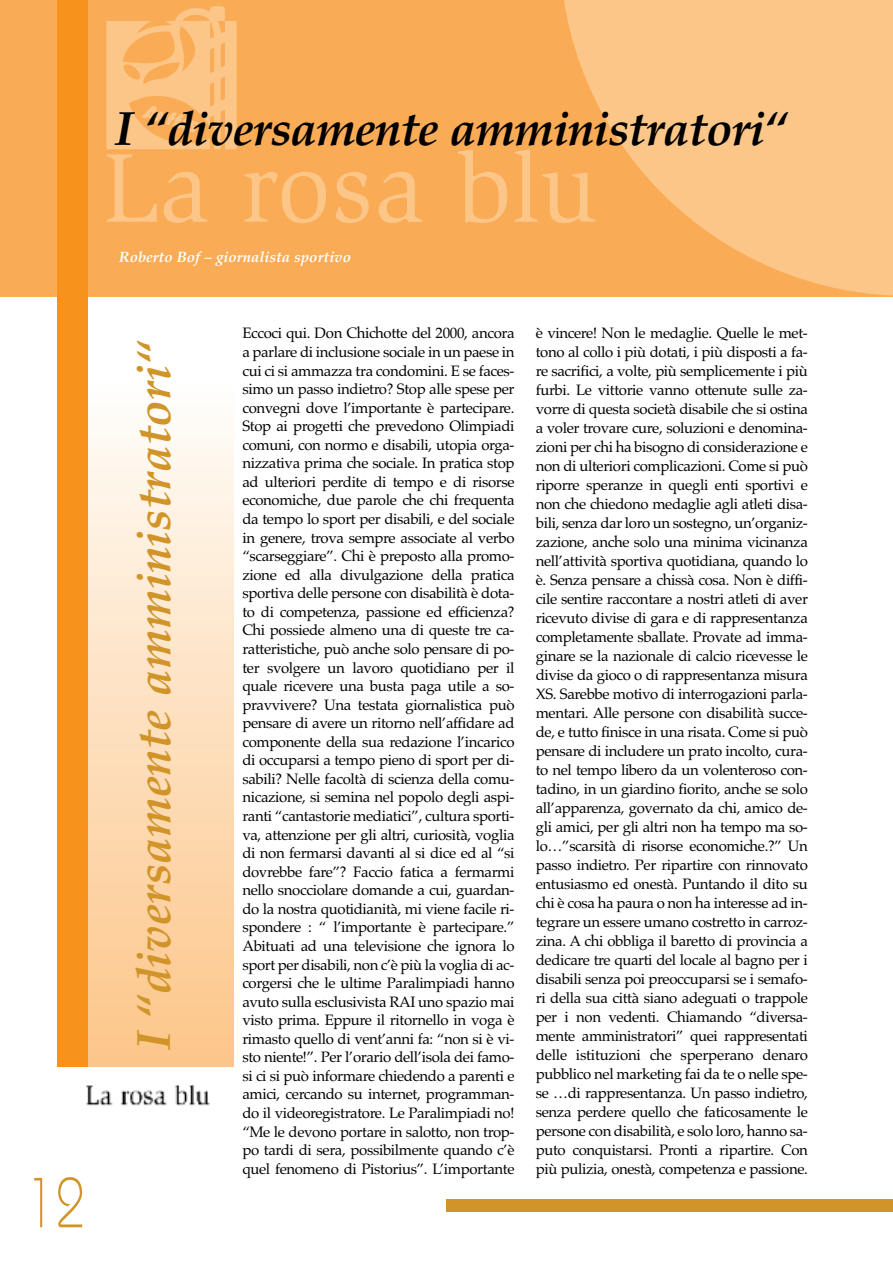
<style>
.page{position:relative;width:893px;height:1263px;background:#fff}
.page>*{position:absolute;margin:0;border:0;box-sizing:border-box;transform-origin:0 0}
.t1{font:300 70.5px "Bauhaus";color:#d19429;scale:.75 1}
.t2{font:italic 700 48px "Palatino";letter-spacing:-.025em;color:#000}
.t3{font:italic 700 48px "Palatino";color:#d19429}
.t4{font:15px/18.6px "Palatino";letter-spacing:-.025em;color:#000;text-align:justify}
.t5{font:italic 700 15px "Palatino";color:#fff}
</style>
<div class="page">
<div style="left:0;top:0;width:893px;height:297px;background:#faab55"></div>
<svg style="left:244px;top:171px;width:82px;height:52px"></svg>
<svg style="left:335px;top:171px;width:87px;height:52px"></svg>
<svg style="left:458px;top:149px;width:102px;height:74px"></svg>
<div style="left:88px;top:376px;width:145px;height:691px;background:linear-gradient(to bottom,#fefdfb,#fdc487)"></div>
<div style="left:57px;top:0;width:31px;height:1067px;background:#f7931d"></div>
<svg style="left:560px;top:0;width:333px;height:296px;fill:#fdc689"></svg>
<svg style="left:106px;top:6px;width:131px;height:217px"></svg>
<img style="left:86px;top:1084px;width:125px;height:21px">
<div style="left:446px;top:1199px;width:447px;height:13px;background:#d19429"></div>
<h2 class="t2" style="left:115px;top:101px;width:674px">I “diversamente amministratori“</h2>
<h1 class="t1" style="left:26px;top:1178px;width:80px">12</h1>
<p class="t5" style="left:119px;top:248px;width:234px">Roberto Bof – giornalista sportivo</p>
<h2 class="t3" style="left:126px;top:1050px;width:711px;rotate:-90deg">I “diversamente amministratori“</h2>
<p class="t4" style="left:242px;top:324px;width:274px">Eccoci qui. Don Chichotte del 2000, ancora a parlare di inclusione sociale in un paese in cui ci si ammazza tra condomini. E se faces&shy;simo un passo indietro? Stop alle spese per convegni dove l’importante è partecipare.<br>Stop ai progetti che prevedono Olimpiadi comuni, con normo e disabili, utopia orga&shy;nizzativa prima che sociale. In pratica stop ad ulteriori perdite di tempo e di risorse economiche, due parole che chi frequenta da tempo lo sport per disabili, e del sociale in genere, trova sempre associate al verbo “scarseggiare”. Chi è preposto alla promo&shy;zione ed alla divulgazione della pratica sportiva delle persone con disabilità è dota&shy;to di competenza, passione ed efficienza?<br>Chi possiede almeno una di queste tre ca&shy;ratteristiche, può anche solo pensare di po&shy;ter svolgere un lavoro quotidiano per il quale ricevere una busta paga utile a so&shy;pravvivere? Una testata giornalistica può pensare di avere un ritorno nell’affidare ad componente della sua redazione l’incarico di occuparsi a tempo pieno di sport per di&shy;sabili? Nelle facoltà di scienza della comu&shy;nicazione, si semina nel popolo degli aspi&shy;ranti “cantastorie mediatici”, cultura sporti&shy;va, attenzione per gli altri, curiosità, voglia di non fermarsi davanti al si dice ed al “si dovrebbe fare”? Faccio fatica a fermarmi nello snocciolare domande a cui, guardan&shy;do la nostra quotidianità, mi viene facile ri&shy;spondere : “ l’importante è partecipare.” Abituati ad una televisione che ignora lo sport per disabili, non c’è più la voglia di ac&shy;corgersi che le ultime Paralimpiadi hanno avuto sulla esclusivista RAI uno spazio mai visto prima. Eppure il ritornello in voga è rimasto quello di vent’anni fa: “non si è vi&shy;sto niente!”. Per l’orario dell’isola dei famo&shy;si ci si può informare chiedendo a parenti e amici, cercando su internet, programman&shy;do il videoregistratore. Le Paralimpiadi no! “Me le devono portare in salotto, non trop&shy;po tardi di sera, possibilmente quando c’è quel fenomeno di Pistorius”. L’importante</p>
<p class="t4" style="left:536px;top:324px;width:274px;line-height:19px">è vincere! Non le medaglie. Quelle le met&shy;tono al collo i più dotati, i più disposti a fa&shy;re sacrifici, a volte, più semplicemente i più furbi. Le vittorie vanno ottenute sulle za&shy;vorre di questa società disabile che si ostina a voler trovare cure, soluzioni e denomina&shy;zioni per chi ha bisogno di considerazione e non di ulteriori complicazioni. Come si può riporre speranze in quegli enti sportivi e non che chiedono medaglie agli atleti disa&shy;bili, senza dar loro un sostegno, un’organiz&shy;zazione, anche solo una minima vicinanza nell’attività sportiva quotidiana, quando lo è. Senza pensare a chissà cosa. Non è diffi&shy;cile sentire raccontare a nostri atleti di aver ricevuto divise di gara e di rappresentanza completamente sballate. Provate ad imma&shy;ginare se la nazionale di calcio ricevesse le divise da gioco o di rappresentanza misura XS. Sarebbe motivo di interrogazioni parla&shy;mentari. Alle persone con disabilità succe&shy;de, e tutto finisce in una risata. Come si può pensare di includere un prato incolto, cura&shy;to nel tempo libero da un volenteroso con&shy;tadino, in un giardino fiorito, anche se solo all’apparenza, governato da chi, amico de&shy;gli amici, per gli altri non ha tempo ma so&shy;lo…”scarsità di risorse economiche.?” Un passo indietro. Per ripartire con rinnovato entusiasmo ed onestà. Puntando il dito su chi è cosa ha paura o non ha interesse ad in&shy;tegrare un essere umano costretto in carroz&shy;zina. A chi obbliga il baretto di provincia a dedicare tre quarti del locale al bagno per i disabili senza poi preoccuparsi se i semafo&shy;ri della sua città siano adeguati o trappole per i non vedenti. Chiamando “diversa&shy;mente amministratori” quei rappresentati delle istituzioni che sperperano denaro pubblico nel marketing fai da te o nelle spe&shy;se …di rappresentanza. Un passo indietro, senza perdere quello che faticosamente le persone con disabilità, e solo loro, hanno sa&shy;puto conquistarsi. Pronti a ripartire. Con più pulizia, onestà, competenza e passione.</p>
</div>
